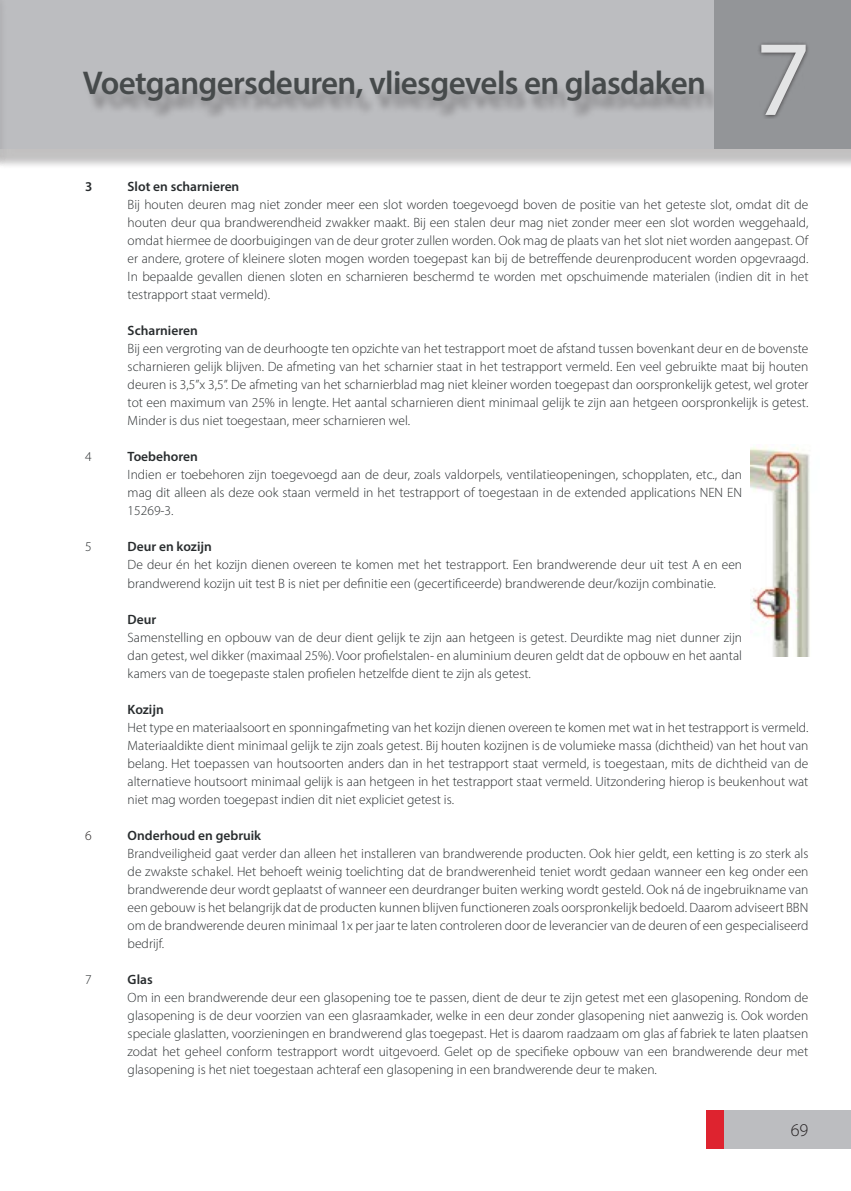
<style>
.page{position:relative;width:851px;height:1191px;background:#fff}
.page>*{position:absolute;margin:0;border:0;box-sizing:border-box;transform-origin:0 0}
.t1{font:108px "Myriad Pro";color:#fff}
.t2{font:600 33px "Myriad Pro";letter-spacing:-.02em;color:#464a4b}
.t3{font:300 18px "Myriad Pro";color:#231f20}
.t4{font:300 13.5px/18px "Myriad Pro";color:#282c2e;text-align:justify}
.t5{font:600 13.5px "Myriad Pro";color:#282c2e}
.t6{font:300 13.5px "Myriad Pro";color:#231f20}
</style>
<div class="page">
<div style="left:0;top:0;width:850px;height:169px;background:#231f20;opacity:.15"></div>
<div style="left:0;top:0;width:850px;height:149px;background:#bcbdc0"></div>
<div style="left:84px;top:76px;width:634px;height:44px;background:#231f20;opacity:.35"></div>
<div style="left:714px;top:0;width:136px;height:149px;background:#939598"></div>
<svg style="left:759px;top:43px;width:49px;height:75px"></svg>
<div style="left:706px;top:1110px;width:144px;height:38px;background:#bcbdc0"></div>
<div style="left:706px;top:1110px;width:17px;height:38px;background:#de232f"></div>
<div style="left:0;top:0;width:7px;height:169px;background:#231f20;opacity:.15"></div>
<img style="left:750px;top:444px;width:60px;height:213px">
<h2 class="t2" style="left:83px;top:62px;width:624px">Voetgangersdeuren, vliesgevels en glasdaken</h2>
<h1 class="t1" style="left:755px;top:12px;width:57px">7</h1>
<p class="t5" style="left:85px;top:178px;width:9px">3</p>
<p class="t5" style="left:128px;top:178px;width:113px">Slot en scharnieren</p>
<p class="t4" style="left:128px;top:196px;width:682px">Bij houten deuren mag niet zonder meer een slot worden toegevoegd boven de positie van het geteste slot, omdat dit de houten deur qua brandwerendheid zwakker maakt. Bij een stalen deur mag niet zonder meer een slot worden weggehaald, omdat hiermee de doorbuigingen van de deur groter zullen worden. Ook mag de plaats van het slot niet worden aangepast. Of er andere, grotere of kleinere sloten mogen worden toegepast kan bij de betreffende deurenproducent worden opgevraagd.<br>In bepaalde gevallen dienen sloten en scharnieren beschermd te worden met opschuimende materialen (indien dit in het testrapport staat vermeld).</p>
<p class="t5" style="left:128px;top:322px;width:72px">Scharnieren</p>
<p class="t4" style="left:128px;top:340px;width:682px">Bij een vergroting van de deurhoogte ten opzichte van het testrapport moet de afstand tussen bovenkant deur en de bovenste scharnieren gelijk blijven. De afmeting van het scharnier staat in het testrapport vermeld. Een veel gebruikte maat bij houten deuren is 3,5”x 3,5”. De afmeting van het scharnierblad mag niet kleiner worden toegepast dan oorspronkelijk getest, wel groter tot een maximum van 25% in lengte. Het aantal scharnieren dient minimaal gelijk te zijn aan hetgeen oorspronkelijk is getest.<br>Minder is dus niet toegestaan, meer scharnieren wel.</p>
<p class="t4" style="left:85px;top:448px;width:8px">4</p>
<p class="t5" style="left:128px;top:448px;width:72px">Toebehoren</p>
<p class="t4" style="left:128px;top:466px;width:616px">Indien er toebehoren zijn toegevoegd aan de deur, zoals valdorpels, ventilatieopeningen, schopplaten, etc., dan mag dit alleen als deze ook staan vermeld in het testrapport of toegestaan in de extended applications NEN EN 15269-3.</p>
<p class="t4" style="left:85px;top:538px;width:8px">5</p>
<p class="t5" style="left:128px;top:538px;width:86px">Deur en kozijn</p>
<p class="t4" style="left:128px;top:556px;width:616px">De deur én het kozijn dienen overeen te komen met het testrapport. Een brandwerende deur uit test A en een brandwerend kozijn uit test B is niet per definitie een (gecertificeerde) brandwerende deur/kozijn combinatie.</p>
<p class="t5" style="left:128px;top:610px;width:30px">Deur</p>
<p class="t4" style="left:128px;top:628px;width:616px">Samenstelling en opbouw van de deur dient gelijk te zijn aan hetgeen is getest. Deurdikte mag niet dunner zijn dan getest, wel dikker (maximaal 25%). Voor profielstalen- en aluminium deuren geldt dat de opbouw en het aantal kamers van de toegepaste stalen profielen hetzelfde dient te zijn als getest.</p>
<p class="t5" style="left:128px;top:700px;width:38px">Kozijn</p>
<p class="t4" style="left:128px;top:718px;width:682px">Het type en materiaalsoort en sponningafmeting van het kozijn dienen overeen te komen met wat in het testrapport is vermeld.<br>Materiaaldikte dient minimaal gelijk te zijn zoals getest. Bij houten kozijnen is de volumieke massa (dichtheid) van het hout van belang. Het toepassen van houtsoorten anders dan in het testrapport staat vermeld, is toegestaan, mits de dichtheid van de alternatieve houtsoort minimaal gelijk is aan hetgeen in het testrapport staat vermeld. Uitzondering hierop is beukenhout wat niet mag worden toegepast indien dit niet expliciet getest is.</p>
<p class="t6" style="left:85px;top:827px;width:8px">6</p>
<p class="t5" style="left:128px;top:826px;width:135px">Onderhoud en gebruik</p>
<p class="t4" style="left:128px;top:844px;width:682px">Brandveiligheid gaat verder dan alleen het installeren van brandwerende producten. Ook hier geldt, een ketting is zo sterk als de zwakste schakel. Het behoeft weinig toelichting dat de brandwerenheid teniet wordt gedaan wanneer een keg onder een brandwerende deur wordt geplaatst of wanneer een deurdranger buiten werking wordt gesteld. Ook ná de ingebruikname van een gebouw is het belangrijk dat de producten kunnen blijven functioneren zoals oorspronkelijk bedoeld. Daarom adviseert BBN om de brandwerende deuren minimaal 1x per jaar te laten controleren door de leverancier van de deuren of een gespecialiseerd bedrijf.</p>
<p class="t4" style="left:85px;top:970px;width:8px">7</p>
<p class="t5" style="left:128px;top:970px;width:26px">Glas</p>
<p class="t4" style="left:128px;top:988px;width:682px">Om in een brandwerende deur een glasopening toe te passen, dient de deur te zijn getest met een glasopening. Rondom de glasopening is de deur voorzien van een glasraamkader, welke in een deur zonder glasopening niet aanwezig is. Ook worden speciale glaslatten, voorzieningen en brandwerend glas toegepast. Het is daarom raadzaam om glas af fabriek te laten plaatsen zodat het geheel conform testrapport wordt uitgevoerd. Gelet op de specifieke opbouw van een brandwerende deur met glasopening is het niet toegestaan achteraf een glasopening in een brandwerende deur te maken.</p>
<h3 class="t3" style="left:790px;top:1119px;width:19px">69</h3>
</div>
